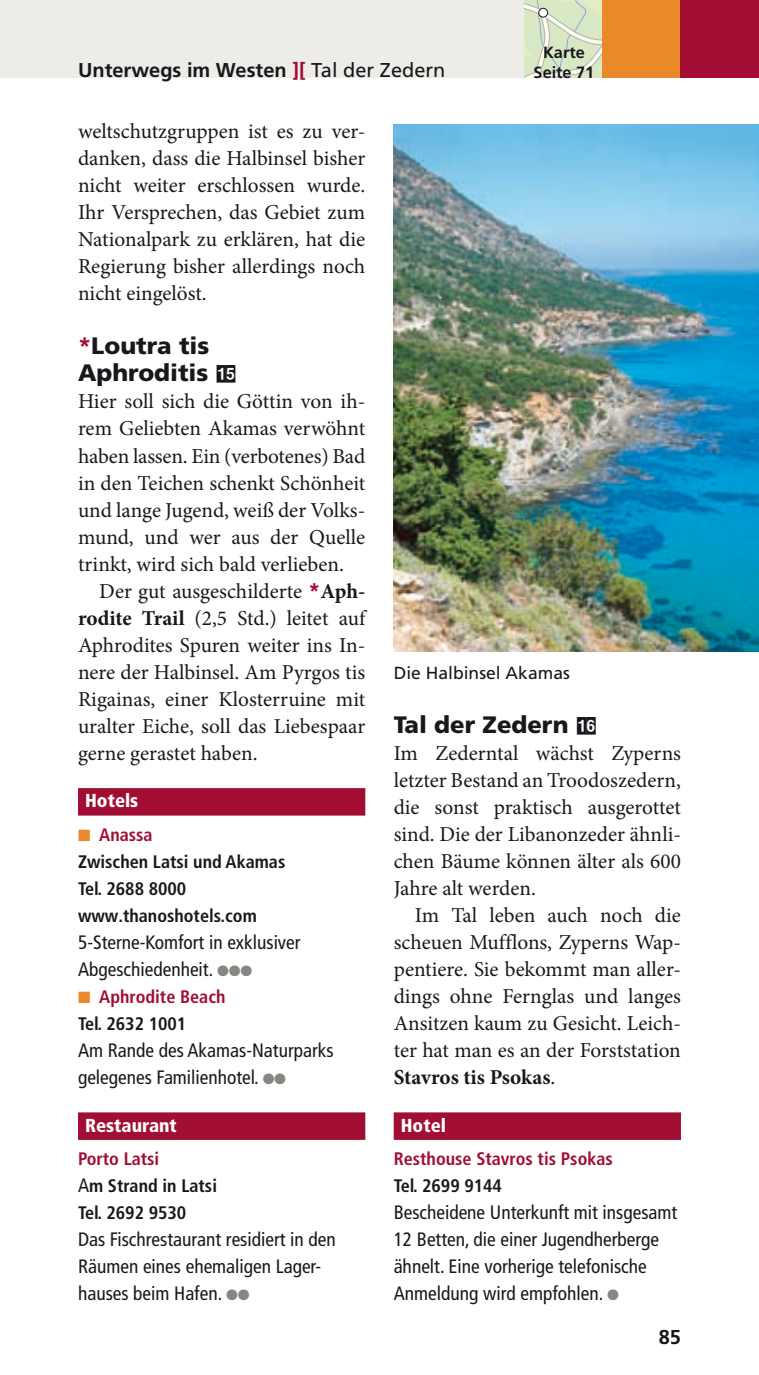
<style>
.page{position:relative;width:759px;height:1375px;background:#fff}
.page>*{position:absolute;margin:0;border:0;box-sizing:border-box;transform-origin:0 0}
.t1{font:900 23.75px/27px "Frutiger LT Pro";color:#1a171c}
.t2{font:21.25px/27px "Minion Pro";color:#1a171c;text-align:justify}
.t3{font:700 21.25px "Minion Pro";color:#1a171c}
.t4{font:700 20px "Frutiger LT Pro";color:#1a171c}
.t5{font:condensed 19.5px/27px "Frutiger LT Pro";color:#1a171c}
.t6{font:900 condensed 18.75px "Frutiger LT Pro";color:#fff}
.t7{font:700 condensed 18px/27px "Frutiger LT Pro";color:#1a171c}
.t8{font:700 condensed 18px/27px "Frutiger LT Pro";color:#a10d33}
.t9{font:17.5px "Frutiger LT Pro";color:#1a171c}
.t10{font:700 16.25px "Frutiger LT Pro";color:#1a171c}
.s1{color:#a10d33}
.s2{font-weight:400}
.s3{font-weight:700;color:#a10d33}
.s4{font-family:"Frutiger LT Pro";font-weight:700;color:#a10d33}
.s5{font-weight:700}
.s6{color:#e98929}
.s7{color:#878781}
.s8{color:#1a171c}
.s9{font-weight:400;font-size:19.5px}
</style>
<div class="page">
<div style="left:0;top:0;width:758px;height:78px;background:#edece7"></div>
<svg style="left:524px;top:0;width:78px;height:78px;background:#d8e5c8"></svg>
<div style="left:538px;top:8px;width:9px;height:9px;background:#fff;border-radius:50%"></div>
<div style="left:538px;top:8px;width:9px;height:10px;border:1px solid #1a171c;border-radius:50%"></div>
<div style="left:602px;top:0;width:156px;height:78px;background:#e98929"></div>
<div style="left:680px;top:0;width:78px;height:78px;background:#a10d33"></div>
<div style="left:78px;top:788px;width:287px;height:27px;background:#a10d33"></div>
<div style="left:78px;top:1112px;width:287px;height:28px;background:#a10d33"></div>
<div style="left:393px;top:1112px;width:287px;height:28px;background:#a10d33"></div>
<img style="left:393px;top:124px;width:365px;height:528px">
<p class="t10" style="left:543px;top:43px;width:43px">Karte</p>
<p class="t4" style="left:78px;top:58px;width:369px">Unterwegs im Westen <span class="s1">][</span> <span class="s2">Tal der Zedern</span></p>
<p class="t10" style="left:533px;top:63px;width:62px">Seite 71</p>
<p class="t2" style="left:78px;top:118px;width:289px">weltschutzgruppen ist es zu ver&shy;danken, dass die Halbinsel bisher nicht weiter erschlossen wurde.<br>Ihr Versprechen, das Gebiet zum Nationalpark zu erklären, hat die Regierung bisher allerdings noch nicht eingelöst.</p>
<p class="t1" style="left:78px;top:332px;width:133px"><span class="s3">*</span>Loutra tis<br>Aphroditis</p>
<p class="t2" style="left:78px;top:388px;width:288px">Hier soll sich die Göttin von ih-</p>
<p class="t2" style="left:78px;top:415px;width:289px">rem Geliebten Akamas verwöhnt</p>
<p class="t2" style="left:78px;top:442px;width:289px">haben lassen. Ein (verbotenes) Bad</p>
<p class="t2" style="left:78px;top:469px;width:289px">in den Teichen schenkt Schönheit</p>
<p class="t2" style="left:78px;top:496px;width:289px">und lange Jugend, weiß der Volks-</p>
<p class="t2" style="left:78px;top:523px;width:289px">mund, und wer aus der Quelle</p>
<p class="t2" style="left:78px;top:550px;width:267px">trinkt, wird sich bald verlieben.</p>
<p class="t2" style="left:99px;top:577px;width:267px">Der gut ausgeschilderte <span class="s4">*</span><span class="s5">Aph-</span></p>
<p class="t2" style="left:78px;top:604px;width:289px"><span class="s5">rodite Trail</span> (2,5 Std.) leitet auf</p>
<p class="t2" style="left:78px;top:631px;width:289px">Aphrodites Spuren weiter ins In-</p>
<p class="t2" style="left:78px;top:659px;width:288px">nere der Halbinsel. Am Pyrgos tis</p>
<p class="t2" style="left:78px;top:686px;width:288px">Rigainas, einer Klosterruine mit</p>
<p class="t2" style="left:78px;top:713px;width:289px">uralter Eiche, soll das Liebespaar</p>
<p class="t2" style="left:78px;top:740px;width:181px">gerne gerastet haben.</p>
<p class="t6" style="left:85px;top:789px;width:55px">Hotels</p>
<p class="t7" style="left:78px;top:821px;width:209px"><span class="s6">■</span> <span class="s1">Anassa<br></span>Zwischen Latsi und Akamas<br>Tel. 2688 8000 www.thanoshotels.com</p>
<p class="t5" style="left:78px;top:929px;width:224px">5-Sterne-Komfort in exklusiver<br>Abgeschiedenheit. <span class="s7">●●●</span></p>
<p class="t8" style="left:78px;top:983px;width:149px"><span class="s6">■</span> Aphrodite Beach<br><span class="s8">Tel. 2632 1001</span></p>
<p class="t5" style="left:78px;top:1037px;width:257px">Am Rande des Akamas-Naturparks gelegenes Familienhotel. <span class="s7">●●</span></p>
<p class="t6" style="left:85px;top:1114px;width:93px">Restaurant</p>
<p class="t7" style="left:78px;top:1145px;width:140px"><span class="s1">Porto Latsi<br></span><span class="s9">A</span>m Strand in Latsi<br>Tel. 2692 9530</p>
<p class="t5" style="left:78px;top:1226px;width:259px">Das Fischrestaurant residiert in den<br>Räumen eines ehemaligen Lager&shy;hauses beim Hafen. <span class="s7">●●</span></p>
<p class="t9" style="left:393px;top:662px;width:178px">Die Halbinsel Akamas</p>
<p class="t1" style="left:393px;top:711px;width:176px">Tal der Zedern</p>
<p class="t2" style="left:393px;top:739px;width:288px">Im Zederntal wächst Zyperns</p>
<p class="t2" style="left:393px;top:767px;width:289px">letzter Bestand an Troodoszedern,</p>
<p class="t2" style="left:393px;top:794px;width:289px">die sonst praktisch ausgerottet</p>
<p class="t2" style="left:393px;top:821px;width:289px">sind. Die der Libanonzeder ähnli-</p>
<p class="t2" style="left:393px;top:848px;width:288px">chen Bäume können älter als 600</p>
<p class="t2" style="left:393px;top:875px;width:144px">Jahre alt werden.</p>
<p class="t2" style="left:415px;top:902px;width:267px">Im Tal leben auch noch die</p>
<p class="t2" style="left:393px;top:929px;width:289px">scheuen Mufflons, Zyperns Wap-</p>
<p class="t2" style="left:393px;top:956px;width:289px">pentiere. Sie bekommt man aller-</p>
<p class="t2" style="left:393px;top:983px;width:289px">dings ohne Fernglas und langes</p>
<p class="t2" style="left:393px;top:1010px;width:289px">Ansitzen kaum zu Gesicht. Leich-</p>
<p class="t2" style="left:393px;top:1037px;width:288px">ter hat man es an der Forststation</p>
<p class="t3" style="left:393px;top:1062px;width:163px">Stavros tis Psokas<span class="s2">.</span></p>
<p class="t6" style="left:400px;top:1114px;width:47px">Hotel</p>
<p class="t8" style="left:393px;top:1145px;width:221px">Resthouse Stavros tis Psokas<br><span class="s8">Tel. 2699 9144</span></p>
<p class="t5" style="left:393px;top:1199px;width:285px">Bescheidene Unterkunft mit insgesamt 12 Betten, die einer Jugendherberge ähnelt. Eine vorherige telefonische Anmeldung wird empfohlen. <span class="s7">●</span></p>
<p class="t4" style="left:658px;top:1325px;width:24px">85</p>
</div>
